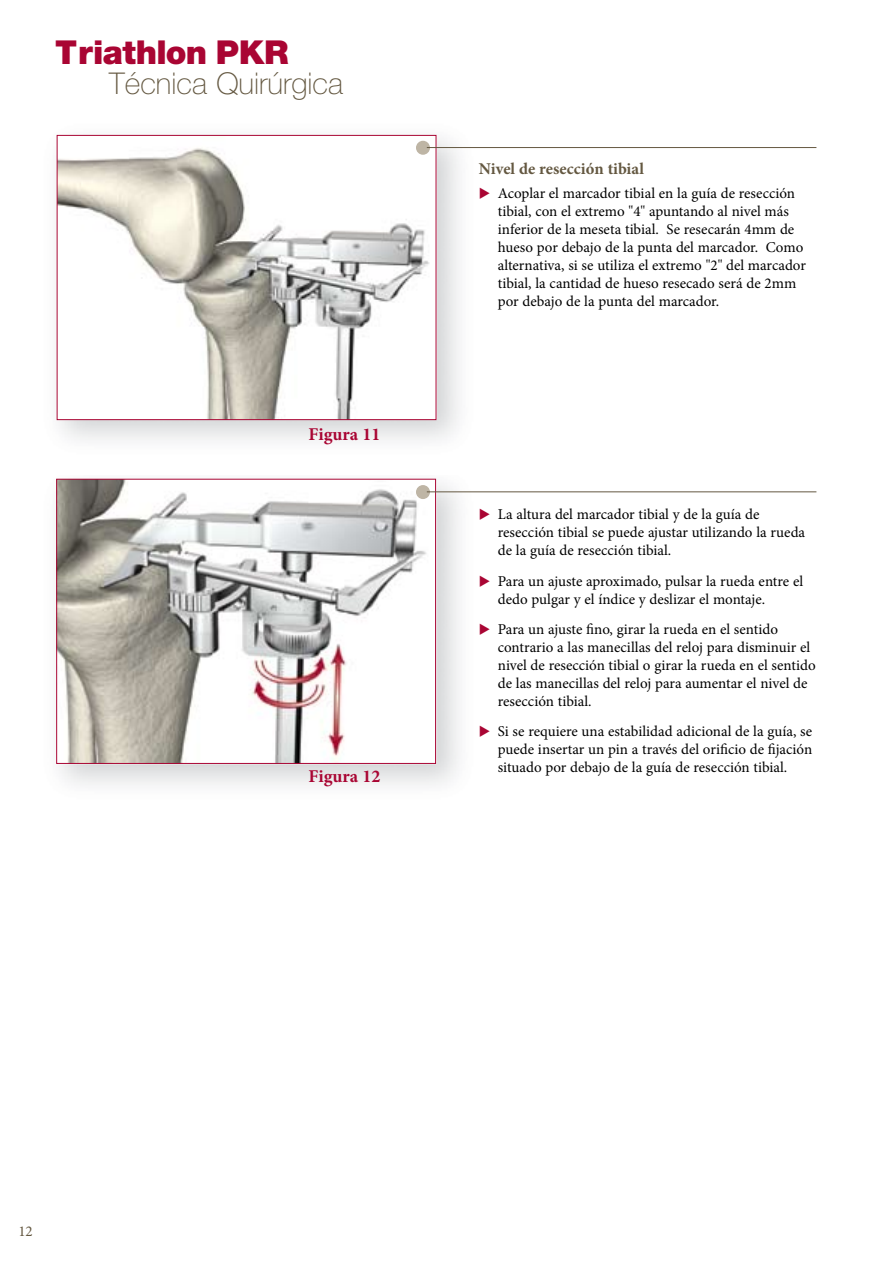
<style>
.page{position:relative;width:893px;height:1263px;background:#fff}
.page>*{position:absolute;margin:0;border:0;box-sizing:border-box;transform-origin:0 0}
.t1{font:900 33px "Helvetica Neue";letter-spacing:-.02em;color:#a90533}
.t2{font:100 30px "Helvetica Neue";color:#645841}
.t3{font:700 18px "Minion Pro";color:#a90533}
.t4{font:700 16.5px "Minion Pro";color:#645841}
.t5{font:15px/18px "Minion Pro";color:#000}
.t6{font:15px "Minion Pro";color:#645841}
.s1{color:#a90533}
</style>
<div class="page">
<img style="left:56px;top:134px;width:415px;height:306px">
<img style="left:59px;top:137px;width:375px;height:281px">
<div style="left:57px;top:135px;width:379px;height:285px;border:1px solid #a90533"></div>
<div style="left:416px;top:141px;width:14px;height:14px;background:#beb5a5;border-radius:50%"></div>
<hr style="left:427px;top:147px;width:389px;height:1px;background:#645841">
<img style="left:58px;top:481px;width:376px;height:281px">
<div style="left:56px;top:479px;width:380px;height:285px;border:1px solid #a90533"></div>
<div style="left:416px;top:485px;width:14px;height:14px;background:#beb5a5;border-radius:50%"></div>
<hr style="left:427px;top:492px;width:389px;height:1px;background:#645841">
<h1 class="t1" style="left:55px;top:32px;width:235px">Triathlon PKR</h1>
<h2 class="t2" style="left:109px;top:66px;width:235px">Técnica Quirúrgica</h2>
<p class="t3" style="left:308px;top:421px;width:74px">Figura 11</p>
<p class="t3" style="left:308px;top:764px;width:74px">Figura 12</p>
<p class="t4" style="left:479px;top:157px;width:167px">Nivel de resección tibial</p>
<p class="t5" style="left:498px;top:184px;width:310px;text-indent:-19px"><span class="s1">◆</span> Acoplar el marcador tibial en la guía de resección tibial, con el extremo "4" apuntando al nivel más inferior de la meseta tibial. Se resecarán 4mm de hueso por debajo de la punta del marcador. Como alternativa, si se utiliza el extremo "2" del marcador tibial, la cantidad de hueso resecado será de 2mm por debajo de la punta del marcador.</p>
<p class="t5" style="left:498px;top:506px;width:309px;text-indent:-19px"><span class="s1">◆</span> La altura del marcador tibial y de la guía de resección tibial se puede ajustar utilizando la rueda de la guía de resección tibial.</p>
<p class="t5" style="left:498px;top:572px;width:307px;text-indent:-19px"><span class="s1">◆</span> Para un ajuste aproximado, pulsar la rueda entre el dedo pulgar y el índice y deslizar el montaje.</p>
<p class="t5" style="left:498px;top:620px;width:319px;text-indent:-19px"><span class="s1">◆</span> Para un ajuste fino, girar la rueda en el sentido contrario a las manecillas del reloj para disminuir el nivel de resección tibial o girar la rueda en el sentido de las manecillas del reloj para aumentar el nivel de resección tibial.</p>
<p class="t5" style="left:498px;top:722px;width:316px;text-align:justify;text-indent:-19px"><span class="s1">◆</span> Si se requiere una estabilidad adicional de la guía, se puede insertar un pin a través del orificio de fijación situado por debajo de la guía de resección tibial.</p>
<p class="t6" style="left:18px;top:1221px;width:16px">12</p>
</div>
